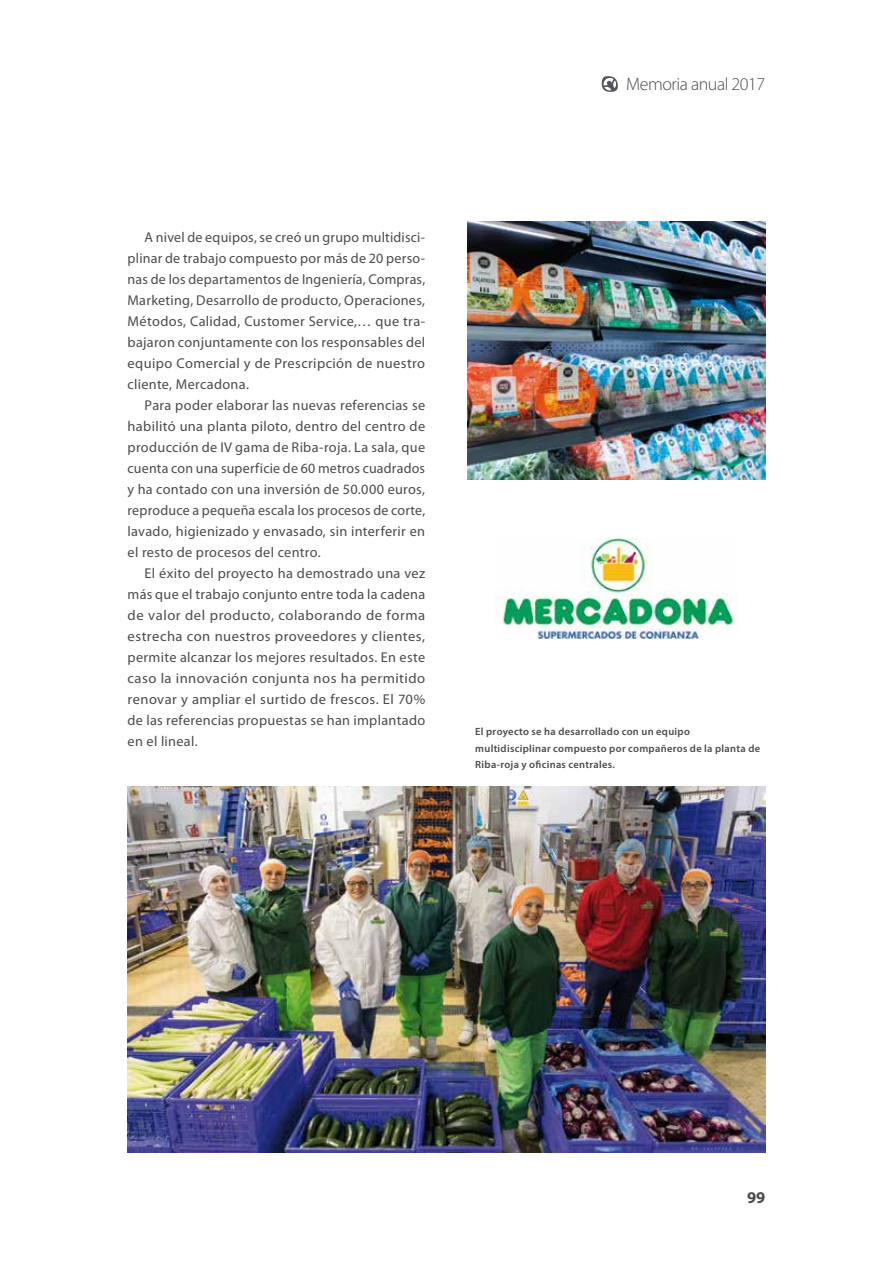
<style>
.page{position:relative;width:893px;height:1263px;background:#fff}
.page>*{position:absolute;margin:0;border:0;box-sizing:border-box;transform-origin:0 0}
.t1{font:300 18px "Myriad Pro";letter-spacing:-.025em;color:#4b4b4d}
.t2{font:700 16.5px "Myriad Pro";color:#4b4b4d}
.t3{font:14.25px/21px "Myriad Pro";letter-spacing:.025em;color:#4b4b4d;text-align:justify}
.t4{font:600 10.5px/16.5px "Myriad Pro";letter-spacing:.03em;color:#4b4b4d}
</style>
<div class="page">
<svg style="left:602px;top:76px;width:16px;height:16px"></svg>
<img style="left:495px;top:538px;width:242px;height:100px">
<img style="left:128px;top:787px;width:637px;height:365px">
<img style="left:468px;top:221px;width:297px;height:259px">
<p class="t1" style="left:626px;top:73px;width:141px">Memoria anual 2017</p>
<p class="t3" style="left:128px;top:227px;width:299px;text-indent:17px">A nivel de equipos, se creó un grupo multidisci&shy;plinar de trabajo compuesto por más de 20 perso&shy;nas de los departamentos de Ingeniería, Compras, Marketing, Desarrollo de producto, Operaciones, Métodos, Calidad, Customer Service,… que tra&shy;bajaron conjuntamente con los responsables del equipo Comercial y de Prescripción de nuestro cliente, Mercadona.</p>
<p class="t3" style="left:128px;top:395px;width:299px;text-indent:17px">Para poder elaborar las nuevas referencias se habilitó una planta piloto, dentro del centro de producción de IV gama de Riba-roja. La sala, que cuenta con una superficie de 60 metros cuadrados y ha contado con una inversión de 50.000 euros, reproduce a pequeña escala los procesos de corte, lavado, higienizado y envasado, sin interferir en el resto de procesos del centro.</p>
<p class="t3" style="left:128px;top:563px;width:299px;text-indent:17px">El éxito del proyecto ha demostrado una vez más que el trabajo conjunto entre toda la cadena de valor del producto, colaborando de forma estrecha con nuestros proveedores y clientes, permite alcanzar los mejores resultados. En este caso la innovación conjunta nos ha permitido renovar y ampliar el surtido de frescos. El 70% de las referencias propuestas se han implantado en el lineal.</p>
<p class="t4" style="left:475px;top:723px;width:287px">El proyecto se ha desarrollado con un equipo multidisciplinar compuesto por compañeros de la planta de<br>Riba-roja y oficinas centrales.</p>
<p class="t2" style="left:747px;top:1187px;width:20px">99</p>
</div>
